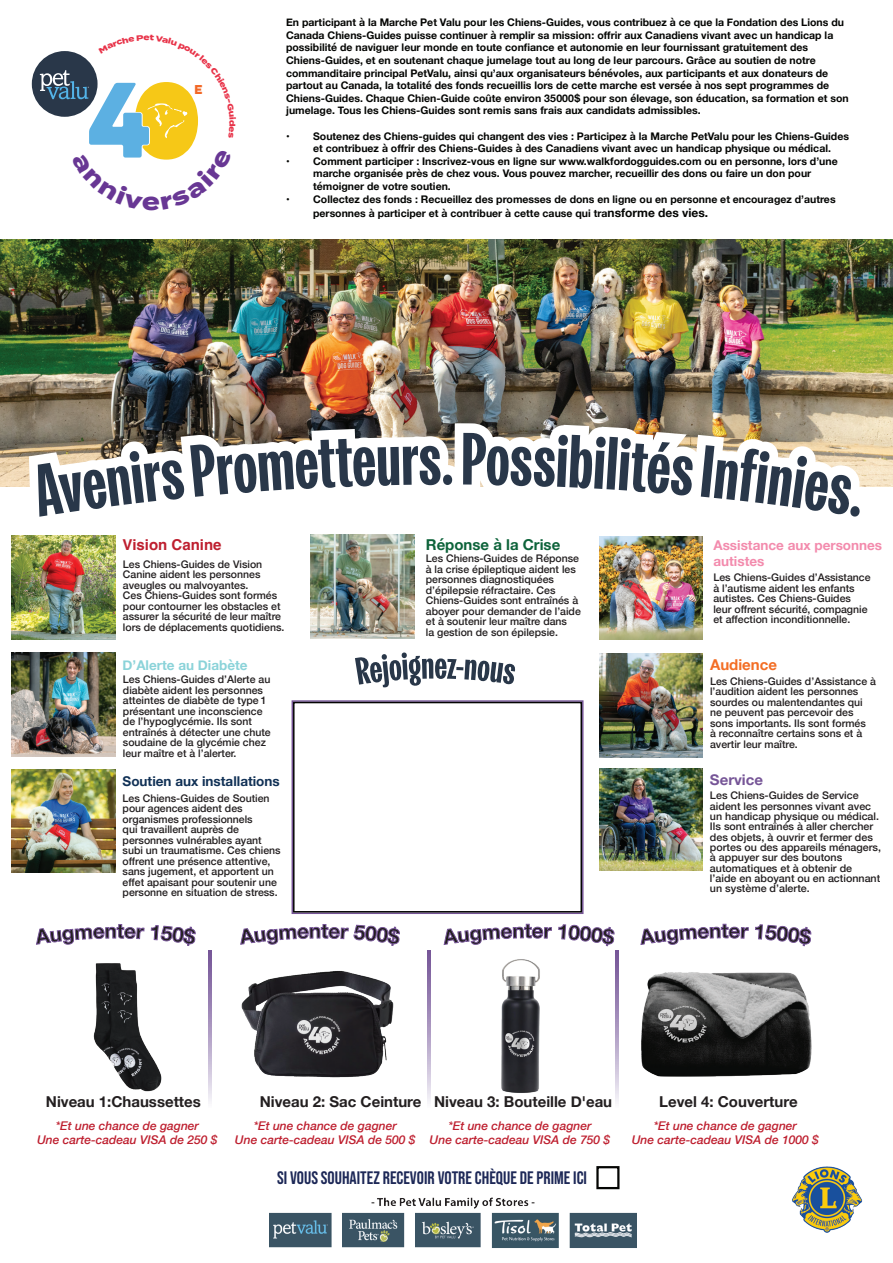
<style>
.page{position:relative;width:893px;height:1263px;background:#fff}
.page>*{position:absolute;margin:0;border:0;box-sizing:border-box;transform-origin:0 0}
.t1{font:95.85px "Eveleth Clean";color:#5cb0e2}
.t2{font:18px "Bebas Neue";color:#1d2857}
.t3{font:700 15px "Helvetica Neue";color:#231f20}
.t4{font:700 15px "Helvetica Neue";color:#0d633a}
.t5{font:700 15px "Helvetica";color:#be1f2f}
.t6{font:700 15px "Helvetica Neue";color:#f36e25}
.t7{font:700 14.7px "Helvetica Neue";color:#765597}
.t8{font:700 13.5px/16.2px "Helvetica Neue";color:#f38bad}
.t9{font:700 13.5px "Helvetica Neue";color:#113156}
.t10{font:700 13.5px "Helvetica Neue";color:#8bd3d9}
.t11{font:italic 500 12px/14.4px "Helvetica Neue";color:#be1f2f;text-align:center}
.t12{font:11.55px "Eveleth Clean";color:#f26826}
.t13{font:500 10.5px/10.5px "Helvetica Neue";color:#231f20}
.t14{font:700 10.5px/12.6px "Helvetica Neue";color:#040503}
.s1{font-size:12px}
</style>
<div class="page">
<svg style="left:292px;top:700px;width:291px;height:214px"></svg>
<div style="left:293px;top:702px;width:289px;height:210px;border:2px solid #040503"></div>
<img style="left:0;top:239px;width:893px;height:247px">
<img style="left:599px;top:536px;width:104px;height:104px">
<img style="left:11px;top:535px;width:104px;height:104px">
<img style="left:11px;top:653px;width:104px;height:103px">
<img style="left:599px;top:653px;width:104px;height:104px">
<img style="left:11px;top:769px;width:104px;height:104px">
<img style="left:311px;top:535px;width:103px;height:103px">
<img style="left:599px;top:769px;width:104px;height:102px">
<img style="left:269px;top:1197px;width:367px;height:51px">
<img style="left:241px;top:970px;width:153px;height:108px">
<img style="left:93px;top:963px;width:69px;height:129px">
<img style="left:641px;top:932px;width:171px;height:145px">
<img style="left:501px;top:959px;width:39px;height:134px">
<svg style="left:428px;top:950px;width:3px;height:152px"></svg>
<svg style="left:615px;top:950px;width:3px;height:152px"></svg>
<svg style="left:208px;top:950px;width:3px;height:152px"></svg>
<div style="left:596px;top:1166px;width:23px;height:23px;border:2px solid #040503"></div>
<img style="left:29px;top:423px;width:840px;height:74px">
<svg style="left:38px;top:439px;width:403px;height:78px"></svg>
<div style="left:443px;top:475px;width:9px;height:10px;background:#293749;border-radius:50%"></div>
<svg style="left:463px;top:433px;width:231px;height:63px"></svg>
<svg style="left:701px;top:445px;width:159px;height:72px"></svg>
<svg style="left:355px;top:652px;width:161px;height:35px"></svg>
<svg style="left:36px;top:924px;width:108px;height:21px"></svg>
<svg style="left:151px;top:925px;width:45px;height:21px"></svg>
<svg style="left:240px;top:924px;width:160px;height:22px"></svg>
<svg style="left:444px;top:923px;width:108px;height:22px"></svg>
<svg style="left:558px;top:924px;width:56px;height:22px"></svg>
<svg style="left:640px;top:923px;width:109px;height:22px"></svg>
<svg style="left:755px;top:924px;width:56px;height:22px"></svg>
<div style="left:32px;top:51px;width:66px;height:66px;background:#293749;border-radius:50%"></div>
<img style="left:792px;top:1167px;width:70px;height:65px">
<svg style="left:40px;top:51px;width:158px;height:109px"></svg>
<h1 class="t1" style="left:88px;top:49px;width:65px">4</h1>
<p class="t12" style="left:195px;top:81px;width:10px">E</p>
<p class="t14" style="left:286px;top:16px;width:564px">En participant à la Marche Pet Valu pour les Chiens-Guides, vous contribuez à ce que la Fondation des Lions du Canada Chiens-Guides puisse continuer à remplir sa mission : offrir aux Canadiens vivant avec un handicap la possibilité de naviguer leur monde en toute confiance et autonomie en leur fournissant gratuitement des Chiens-Guides, et en soutenant chaque jumelage tout au long de leur parcours. Grâce au soutien de notre commanditaire principal PetValu, ainsi qu’aux organisateurs bénévoles, aux participants et aux donateurs de partout au Canada, la totalité des fonds recueillis lors de cette marche est versée à nos sept programmes de Chiens-Guides. Chaque Chien-Guide coûte environ 35 000 $ pour son élevage, son éducation, sa formation et son jumelage. Tous les Chiens-Guides sont remis sans frais aux candidats admissibles.</p>
<p class="t14" style="left:313px;top:130px;width:537px;text-indent:-27px">• Soutenez des Chiens-guides qui changent des vies : Participez à la Marche PetValu pour les Chiens-Guides et contribuez à offrir des Chiens-Guides à des Canadiens vivant avec un handicap physique ou médical.</p>
<p class="t14" style="left:313px;top:155px;width:526px;text-indent:-27px">• Comment participer : Inscrivez-vous en ligne sur www.walkfordogguides.com ou en personne, lors d’une marche organisée près de chez vous. Vous pouvez marcher, recueillir des dons ou faire un don pour témoigner de votre soutien.</p>
<p class="t14" style="left:313px;top:192px;width:524px;line-height:14.4px;text-indent:-27px">• Collectez des fonds : Recueillez des promesses de dons en ligne ou en personne et encouragez d’autres personnes à participer et à contribuer à cette cause qui tra<span class="s1">nsforme des vies.</span></p>
<h3 class="t5" style="left:123px;top:536px;width:100px">Vision Canine</h3>
<p class="t13" style="left:123px;top:558px;width:163px">Les Chiens-Guides de Vision<br>Canine aident les personnes aveugles ou malvoyantes.<br>Ces Chiens-Guides sont formés pour contourner les obstacles et assurer la sécurité de leur maître lors de déplacements quotidiens.</p>
<p class="t10" style="left:123px;top:654px;width:126px">D’Alerte au Diabète</p>
<p class="t13" style="left:123px;top:673px;width:149px">Les Chiens-Guides d’Alerte au diabète aident les personnes atteintes de diabète de type 1 présentant une inconscience de l’hypoglycémie. Ils sont entraînés à détecter une chute soudaine de la glycémie chez leur maître et à l’alerter.</p>
<p class="t9" style="left:123px;top:771px;width:159px">Soutien aux installations</p>
<p class="t13" style="left:123px;top:792px;width:160px">Les Chiens-Guides de Soutien pour agences aident des organismes professionnels<br>qui travaillent auprès de personnes vulnérables ayant subi un traumatisme. Ces chiens offrent une présence attentive, sans jugement, et apportent un effet apaisant pour soutenir une personne en situation de stress.</p>
<h3 class="t4" style="left:426px;top:533px;width:136px">Réponse à la Crise</h3>
<p class="t13" style="left:426px;top:552px;width:157px">Les Chiens-Guides de Réponse à la crise épileptique aident les personnes diagnostiquées d’épilepsie réfractaire. Ces<br>Chiens-Guides sont entraînés à aboyer pour demander de l’aide et à soutenir leur maître dans<br>la gestion de son épilepsie.</p>
<p class="t8" style="left:713px;top:537px;width:170px">Assistance aux personnes autistes</p>
<p class="t13" style="left:713px;top:571px;width:159px">Les Chiens-Guides d’Assistance à l’autisme aident les enfants autistes. Ces Chiens-Guides leur offrent sécurité, compagnie et affection inconditionnelle.</p>
<h3 class="t6" style="left:710px;top:653px;width:68px">Audience</h3>
<p class="t13" style="left:710px;top:675px;width:167px">Les Chiens-Guides d’Assistance à l’audition aident les personnes sourdes ou malentendantes qui ne peuvent pas percevoir des sons importants. Ils sont formés<br>à reconnaître certains sons et à avertir leur maître.</p>
<h3 class="t7" style="left:710px;top:768px;width:55px">Service</h3>
<p class="t13" style="left:710px;top:790px;width:173px">Les Chiens-Guides de Service aident les personnes vivant avec un handicap physique ou médical.<br>Ils sont entraînés à aller chercher des objets, à ouvrir et fermer des portes ou des appareils ménagers, à appuyer sur des boutons automatiques et à obtenir de l’aide en aboyant ou en actionnant un système d’alerte.</p>
<h3 class="t3" style="left:46px;top:1090px;width:157px">Niveau 1:Chaussettes</h3>
<h3 class="t3" style="left:260px;top:1090px;width:354px">Niveau 2: Sac Ceinture Niveau 3: Bouteille D'eau</h3>
<h3 class="t3" style="left:659px;top:1090px;width:140px">Level 4: Couverture</h3>
<p class="t11" style="left:37px;top:1117px;width:182px">*Et une chance de gagner<br>Une carte-cadeau VISA de 250 $</p>
<p class="t11" style="left:235px;top:1117px;width:182px">*Et une chance de gagner<br>Une carte-cadeau VISA de 500 $</p>
<p class="t11" style="left:430px;top:1117px;width:182px">*Et une chance de gagner<br>Une carte-cadeau VISA de 750 $</p>
<p class="t11" style="left:632px;top:1117px;width:189px">*Et une chance de gagner<br>Une carte-cadeau VISA de 1000 $</p>
<h2 class="t2" style="left:277px;top:1167px;width:312px">SI VOUS SOUHAITEZ RECEVOIR VOTRE CHÈQUE DE PRIME ICI</h2>
</div>
